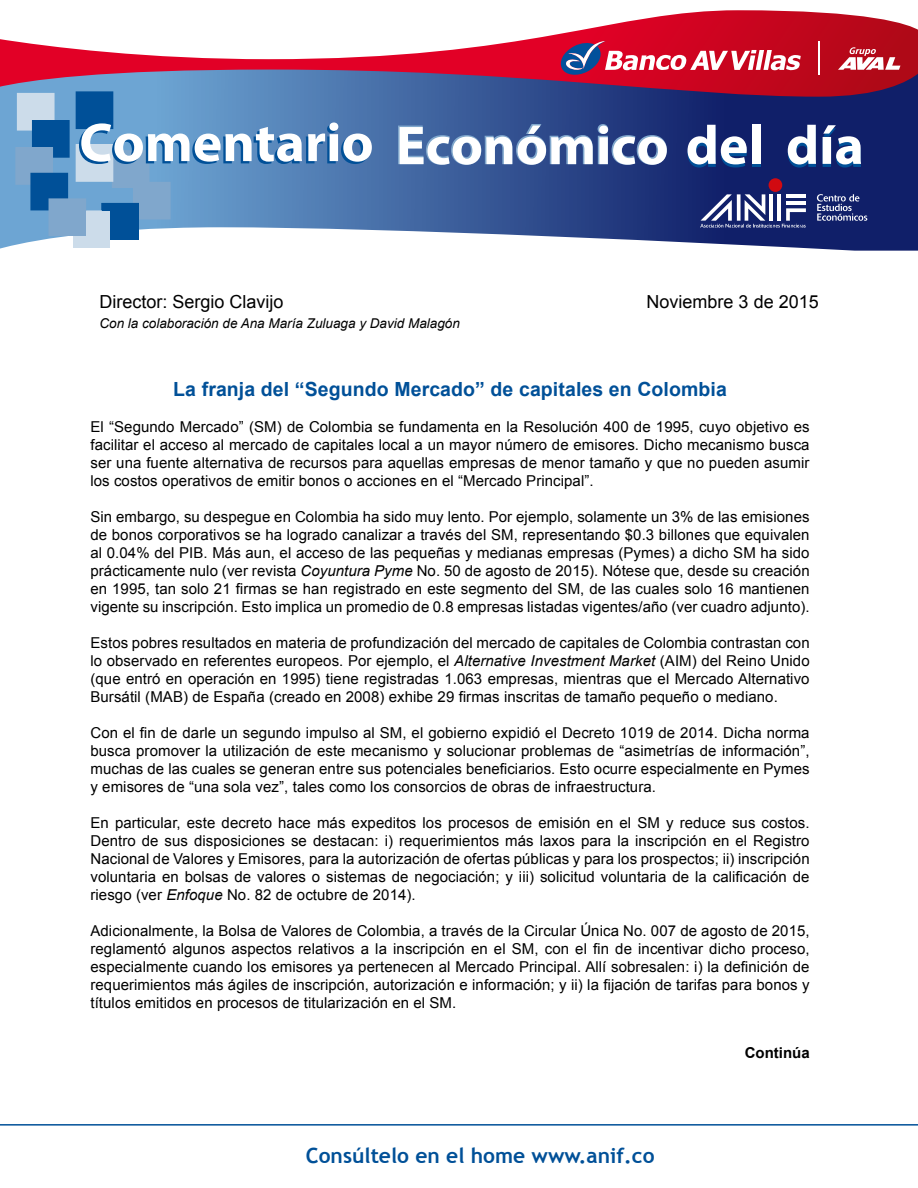
<style>
.page{position:relative;width:918px;height:1188px;background:#fff}
.page>*{position:absolute;margin:0;border:0;box-sizing:border-box;transform-origin:0 0}
.t1{font:700 21px "Trebuchet MS";color:#005098}
.t2{font:700 19.5px "Arial";letter-spacing:.005em;color:#005098}
.t3{font:18px "Arial";color:#000}
.t4{font:15px/18px "Arial";letter-spacing:.005em;color:#000;text-align:justify}
.t5{font:700 15px "Arial";color:#000}
.t6{font:italic 13.5px "Arial";color:#000}
.s1{font-style:italic}
</style>
<div class="page">
<hr style="left:0;top:1124px;width:918px;height:2px;background:#005098">
<svg style="left:0;top:10px;width:918px;height:60px"></svg>
<svg style="left:0;top:70px;width:918px;height:181px;background:#57669a"></svg>
<div style="left:134px;top:183px;width:36px;height:36px;background:#80a7cc"></div>
<div style="left:133px;top:182px;width:38px;height:37px;border:2px solid #80a7cc"></div>
<div style="left:113px;top:151px;width:36px;height:36px;background:#80a7cc"></div>
<div style="left:112px;top:150px;width:38px;height:38px;border:2px solid #80a7cc"></div>
<div style="left:18px;top:94px;width:36px;height:36px;background:#ccdcea"></div>
<div style="left:17px;top:93px;width:38px;height:38px;border:2px solid #ccdcea"></div>
<div style="left:33px;top:121px;width:36px;height:36px;background:#005098"></div>
<div style="left:32px;top:120px;width:38px;height:38px;border:2px solid #005098"></div>
<div style="left:76px;top:92px;width:37px;height:36px;background:#005098"></div>
<div style="left:76px;top:91px;width:37px;height:38px;border:2px solid #005098"></div>
<div style="left:76px;top:145px;width:37px;height:36px;background:#ccdcea"></div>
<div style="left:76px;top:144px;width:37px;height:38px;border:2px solid #ccdcea"></div>
<div style="left:16px;top:148px;width:36px;height:36px;background:#80a7cc"></div>
<div style="left:15px;top:147px;width:38px;height:38px;border:2px solid #80a7cc"></div>
<div style="left:31px;top:174px;width:36px;height:36px;background:#005098"></div>
<div style="left:30px;top:173px;width:38px;height:37px;border:2px solid #005098"></div>
<div style="left:101px;top:203px;width:38px;height:38px;border:2px solid #005098"></div>
<div style="left:73px;top:210px;width:37px;height:38px;border:2px solid #ccdcea"></div>
<div style="left:49px;top:198px;width:37px;height:38px;border:2px solid #80a7cc"></div>
<svg style="left:79px;top:123px;width:293px;height:41px"></svg>
<svg style="left:397px;top:123px;width:271px;height:43px"></svg>
<div style="left:752px;top:128px;width:8px;height:39px;background:#005098"></div>
<svg style="left:687px;top:125px;width:60px;height:43px"></svg>
<div style="left:752px;top:125px;width:8px;height:39px;background:#fff"></div>
<svg style="left:788px;top:125px;width:28px;height:43px"></svg>
<svg style="left:823px;top:125px;width:38px;height:43px"></svg>
<div style="left:102px;top:204px;width:36px;height:36px;background:#005098"></div>
<div style="left:73px;top:211px;width:37px;height:36px;background:#ccdcea"></div>
<div style="left:49px;top:199px;width:36px;height:36px;background:#80a7cc"></div>
<svg style="left:838px;top:47px;width:62px;height:23px"></svg>
<svg style="left:558px;top:41px;width:243px;height:36px"></svg>
<hr style="left:818px;top:41px;width:2px;height:34px;background:#fff">
<svg style="left:817px;top:194px;width:50px;height:27px"></svg>
<div style="left:769px;top:178px;width:13px;height:14px;background:#d10a11;border-radius:50%"></div>
<svg style="left:700px;top:194px;width:106px;height:34px"></svg>
<hr style="left:769px;top:194px;width:4px;height:27px;background:#fff">
<hr style="left:778px;top:194px;width:3px;height:27px;background:#fff">
<p class="t3" style="left:99px;top:290px;width:186px">Director: Sergio Clavijo</p>
<p class="t6" style="left:99px;top:314px;width:362px">Con la colaboración de Ana María Zuluaga y David Malagón</p>
<p class="t3" style="left:647px;top:290px;width:174px">Noviembre 3 de 2015</p>
<h2 class="t2" style="left:173px;top:376px;width:555px">La franja del “Segundo Mercado” de capitales en Colombia</h2>
<p class="t4" style="left:90px;top:418px;width:721px">El “Segundo Mercado” (SM) de Colombia se fundamenta en la Resolución 400 de 1995, cuyo objetivo es facilitar el acceso al mercado de capitales local a un mayor número de emisores. Dicho mecanismo busca ser una fuente alternativa de recursos para aquellas empresas de menor tamaño y que no pueden asumir los costos operativos de emitir bonos o acciones en el “Mercado Principal”.</p>
<p class="t4" style="left:90px;top:508px;width:721px">Sin embargo, su despegue en Colombia ha sido muy lento. Por ejemplo, solamente un 3% de las emisiones de bonos corporativos se ha logrado canalizar a través del SM, representando $0.3 billones que equivalen al 0.04% del PIB. Más aun, el acceso de las pequeñas y medianas empresas (Pymes) a dicho SM ha sido prácticamente nulo (ver revista <span class="s1">Coyuntura Pyme</span> No. 50 de agosto de 2015). Nótese que, desde su creación en 1995, tan solo 21 firmas se han registrado en este segmento del SM, de las cuales solo 16 mantienen vigente su inscripción. Esto implica un promedio de 0.8 empresas listadas vigentes/año (ver cuadro adjunto).</p>
<p class="t4" style="left:90px;top:634px;width:721px">Estos pobres resultados en materia de profundización del mercado de capitales de Colombia contrastan con lo observado en referentes europeos. Por ejemplo, el <span class="s1">Alternative Investment Market</span> (AIM) del Reino Unido (que entró en operación en 1995) tiene registradas 1.063 empresas, mientras que el Mercado Alternativo Bursátil (MAB) de España (creado en 2008) exhibe 29 firmas inscritas de tamaño pequeño o mediano.</p>
<p class="t4" style="left:90px;top:724px;width:721px">Con el fin de darle un segundo impulso al SM, el gobierno expidió el Decreto 1019 de 2014. Dicha norma busca promover la utilización de este mecanismo y solucionar problemas de “asimetrías de información”, muchas de las cuales se generan entre sus potenciales beneficiarios. Esto ocurre especialmente en Pymes y emisores de “una sola vez”, tales como los consorcios de obras de infraestructura.</p>
<p class="t4" style="left:90px;top:814px;width:721px">En particular, este decreto hace más expeditos los procesos de emisión en el SM y reduce sus costos.<br>Dentro de sus disposiciones se destacan: i) requerimientos más laxos para la inscripción en el Registro Nacional de Valores y Emisores, para la autorización de ofertas públicas y para los prospectos; ii) inscripción voluntaria en bolsas de valores o sistemas de negociación; y iii) solicitud voluntaria de la calificación de riesgo (ver <span class="s1">Enfoque</span> No. 82 de octubre de 2014).</p>
<p class="t4" style="left:90px;top:922px;width:721px">Adicionalmente, la Bolsa de Valores de Colombia, a través de la Circular Única No. 007 de agosto de 2015, reglamentó algunos aspectos relativos a la inscripción en el SM, con el fin de incentivar dicho proceso, especialmente cuando los emisores ya pertenecen al Mercado Principal. Allí sobresalen: i) la definición de requerimientos más ágiles de inscripción, autorización e información; y ii) la fijación de tarifas para bonos y títulos emitidos en procesos de titularización en el SM.</p>
<h1 class="t1" style="left:306px;top:1142px;width:350px">Consúltelo en el home www.anif.co</h1>
<p class="t5" style="left:745px;top:1043px;width:66px">Continúa</p>
</div>
